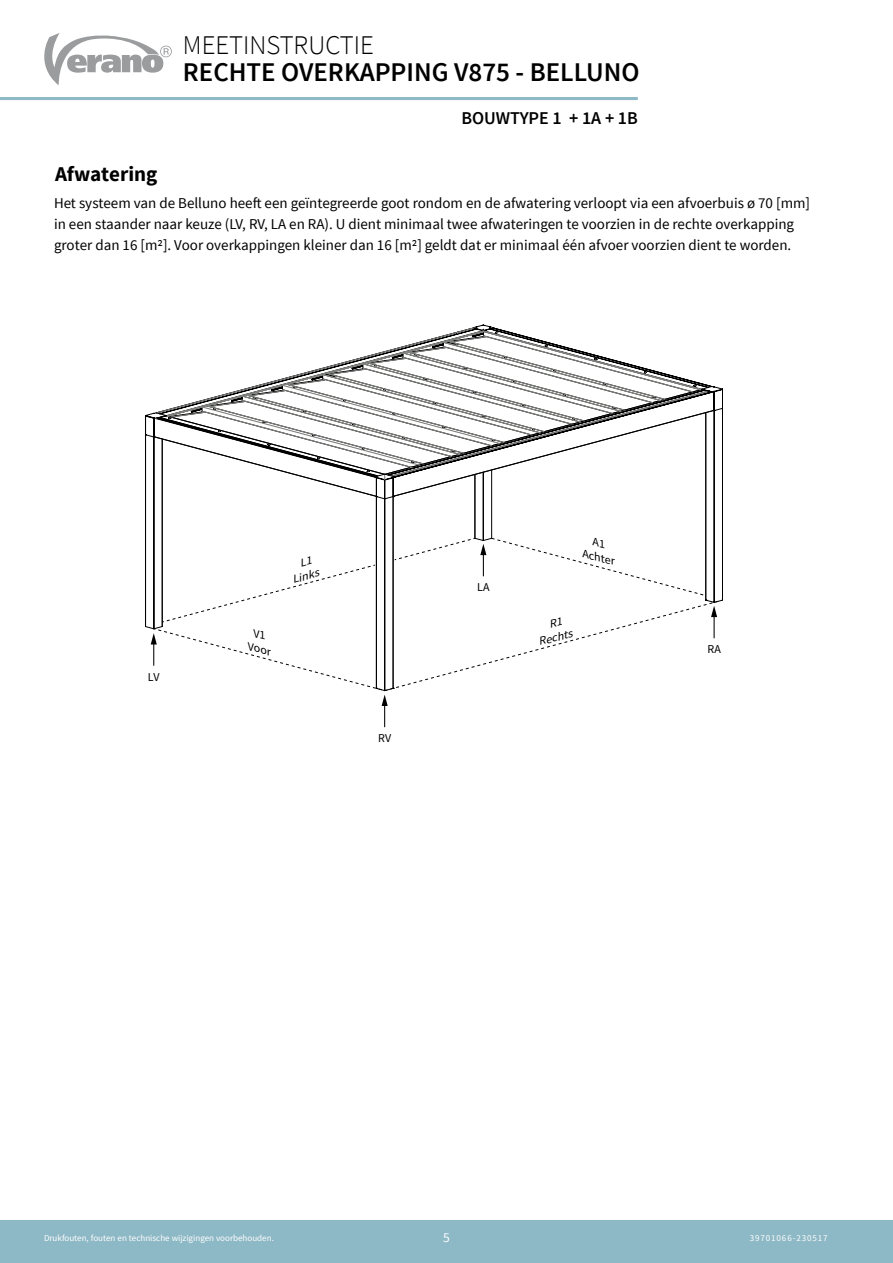
<style>
.page{position:relative;width:893px;height:1263px;background:#fff}
.page>*{position:absolute;margin:0;border:0;box-sizing:border-box;transform-origin:0 0}
.t1{font:600 27px "Source Sans Pro";color:#000}
.t2{font:300 27px "Source Sans Pro";color:#000}
.t3{font:700 21px "Source Sans Pro";color:#000}
.t4{font:600 18px "Source Sans Pro";color:#000}
.t5{font:15px/21px "Source Sans Pro";color:#000}
.t6{font:13.5px "Source Sans Pro";color:#fff}
.t7{font:12px "Source Sans Pro";color:#000}
.t8{font:italic 11.7px/14px "Source Sans Pro";color:#000;scale:1.06 1}
.t9{font:italic 11.7px/14px "Source Sans Pro";color:#000;scale:1.07 1}
.t10{font:italic 11.55px/13.8px "Source Sans Pro";color:#000;scale:1.08 1}
.t11{font:9px "Source Sans Pro";color:#fff}
.t12{font:9px "Source Sans Pro";letter-spacing:.1em;color:#fff}
</style>
<div class="page">
<div style="left:0;top:1220px;width:893px;height:43px;background:#8db8c5"></div>
<svg style="left:44px;top:33px;width:128px;height:52px"></svg>
<hr style="left:0;top:97px;width:638px;height:3px;background:#8db8c5">
<svg style="left:382px;top:695px;width:6px;height:32px"></svg>
<svg style="left:145px;top:324px;width:572px;height:368px"></svg>
<svg style="left:166px;top:326px;width:530px;height:60px"></svg>
<svg style="left:145px;top:412px;width:561px;height:215px"></svg>
<svg style="left:153px;top:386px;width:570px;height:217px"></svg>
<svg style="left:213px;top:331px;width:483px;height:149px"></svg>
<h1 class="t2" style="left:183px;top:29px;width:193px">MEETINSTRUCTIE</h1>
<h1 class="t1" style="left:183px;top:55px;width:458px">RECHTE OVERKAPPING V875 - BELLUNO</h1>
<p class="t4" style="left:461px;top:107px;width:178px">BOUWTYPE 1 + 1A + 1B</p>
<h2 class="t3" style="left:55px;top:160px;width:104px">Afwatering</h2>
<p class="t5" style="left:54px;top:193px;width:758px">Het systeem van de Belluno heeft een geïntegreerde goot rondom en de afwatering verloopt via een afvoerbuis ø 70 [mm] in een staander naar keuze (LV, RV, LA en RA). U dient minimaal twee afwateringen te voorzien in de rechte overkapping groter dan 16 [m2]. Voor overkappingen kleiner dan 16 [m2] geldt dat er minimaal één afvoer voorzien dient te worden.</p>
<p class="t7" style="left:148px;top:669px;width:13px">LV</p>
<p class="t8" style="left:254px;top:626px;width:24px;rotate:14deg">V1<br>Voor</p>
<p class="t10" style="left:287px;top:560px;width:27px;text-indent:12px;rotate:-16deg">L1<br>Links</p>
<p class="t7" style="left:378px;top:731px;width:15px">RV</p>
<p class="t7" style="left:477px;top:580px;width:14px">LA</p>
<p class="t8" style="left:588px;top:533px;width:33px;text-align:center;rotate:14deg">A1<br>Achter</p>
<p class="t9" style="left:533px;top:622px;width:34px;text-indent:15px;rotate:-15deg">R1<br>Rechts</p>
<p class="t7" style="left:707px;top:642px;width:15px">RA</p>
<p class="t11" style="left:44px;top:1233px;width:231px">Drukfouten, fouten en technische wijzigingen voorbehouden.</p>
<p class="t6" style="left:443px;top:1229px;width:8px">5</p>
<p class="t12" style="left:750px;top:1233px;width:80px">39701066-230517</p>
</div>
